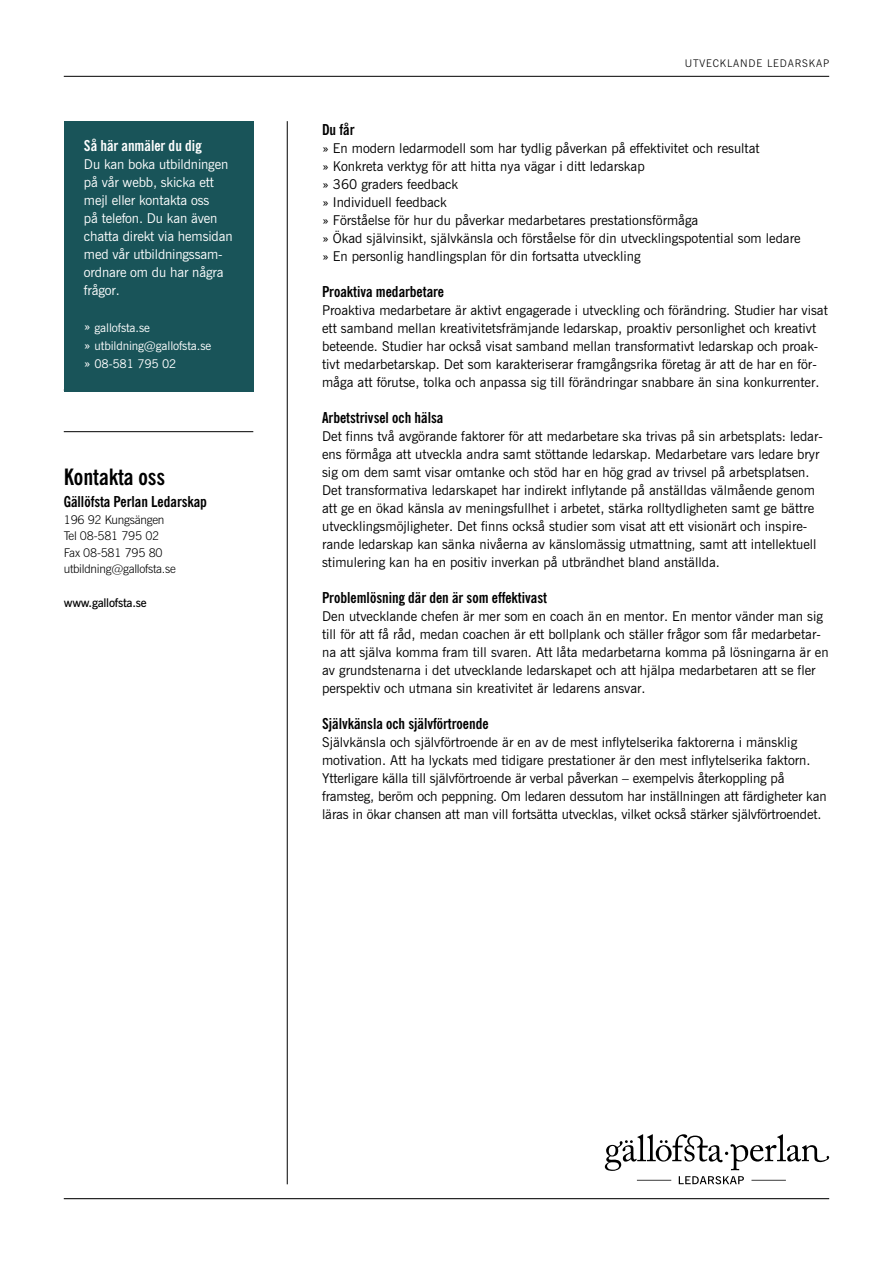
<style>
.page{position:relative;width:893px;height:1263px;background:#fff}
.page>*{position:absolute;margin:0;border:0;box-sizing:border-box;transform-origin:0 0}
.t1{font:700 condensed 22.5px "News Gothic BT";color:#000}
.t2{font:700 condensed 15px "News Gothic BT";color:#000}
.t3{font:700 condensed 15px "News Gothic BT";color:#fff}
.t4{font:13.5px/18px "News Gothic BT";color:#000}
.t5{font:13.5px/18px "News Gothic BT";letter-spacing:-.01em;color:#fff}
.t6{font:300 12px/16.5px "News Gothic BT";letter-spacing:-.02em;color:#000}
.t7{font:12px/18px "News Gothic BT";letter-spacing:-.01em;color:#fff}
.t8{font:600 12px "News Gothic BT";letter-spacing:-.02em;color:#000}
.t9{font:300 10.5px "News Gothic BT";letter-spacing:.08em;color:#000}
.s1{font-size:13.5px}
</style>
<div class="page">
<hr style="left:64px;top:76px;width:765px;height:1px;background:#000">
<hr style="left:287px;top:121px;width:1px;height:1063px;background:#000">
<hr style="left:64px;top:1198px;width:765px;height:1px;background:#000">
<div style="left:64px;top:121px;width:189px;height:271px;background:#195459"></div>
<hr style="left:64px;top:431px;width:189px;height:1px;background:#000">
<svg style="left:605px;top:1134px;width:224px;height:50px"></svg>
<p class="t3" style="left:84px;top:137px;width:119px">Så här anmäler du dig</p>
<p class="t5" style="left:84px;top:156px;width:150px">Du kan boka utbildningen på vår webb, skicka ett mejl eller kontakta oss<br>på telefon. Du kan även chatta direkt via hemsidan med vår utbildningssam&shy;ordnare om du har några frågor.</p>
<p class="t7" style="left:84px;top:318px;width:129px"><span class="s1">»</span> gallofsta.se<br><span class="s1">»</span> utbildning@gallofsta.se <span class="s1">»</span> 08-581 795 02</p>
<h1 class="t1" style="left:64px;top:463px;width:103px">Kontakta oss</h1>
<p class="t2" style="left:64px;top:493px;width:145px">Gällöfsta Perlan Ledarskap</p>
<p class="t6" style="left:64px;top:511px;width:114px">196 92 Kungsängen<br>Tel 08-581 795 02<br>Fax 08-581 795 80 utbildning@gallofsta.se</p>
<p class="t8" style="left:64px;top:595px;width:84px">www.gallofsta.se</p>
<p class="t9" style="left:685px;top:57px;width:146px">UTVECKLANDE LEDARSKAP</p>
<p class="t2" style="left:322px;top:121px;width:34px">Du får</p>
<p class="t4" style="left:322px;top:139px;width:480px">» En modern ledarmodell som har tydlig påverkan på effektivitet och resultat<br>» Konkreta verktyg för att hitta nya vägar i ditt ledarskap<br>» 360 graders feedback<br>» Individuell feedback<br>» Förståelse för hur du påverkar medarbetares prestationsförmåga<br>» Ökad självinsikt, självkänsla och förståelse för din utvecklingspotential som ledare » En personlig handlingsplan för din fortsatta utveckling</p>
<p class="t2" style="left:322px;top:283px;width:123px">Proaktiva medarbetare</p>
<p class="t4" style="left:322px;top:301px;width:507px">Proaktiva medarbetare är aktivt engagerade i utveckling och förändring. Studier har visat ett samband mellan kreativitetsfrämjande ledarskap, proaktiv personlighet och kreativt beteende. Studier har också visat samband mellan transformativt ledarskap och proak&shy;tivt medarbetarskap. Det som karakteriserar framgångsrika företag är att de har en för&shy;måga att förutse, tolka och anpassa sig till förändringar snabbare än sina konkurrenter.</p>
<p class="t2" style="left:322px;top:409px;width:123px">Arbetstrivsel och hälsa</p>
<p class="t4" style="left:322px;top:427px;width:502px">Det finns två avgörande faktorer för att medarbetare ska trivas på sin arbetsplats: ledar&shy;ens förmåga att utveckla andra samt stöttande ledarskap. Medarbetare vars ledare bryr sig om dem samt visar omtanke och stöd har en hög grad av trivsel på arbetsplatsen.<br>Det transformativa ledarskapet har indirekt inflytande på anställdas välmående genom att ge en ökad känsla av meningsfullhet i arbetet, stärka rolltydligheten samt ge bättre utvecklingsmöjligheter. Det finns också studier som visat att ett visionärt och inspire&shy;rande ledarskap kan sänka nivåerna av känslomässig utmattning, samt att intellektuell stimulering kan ha en positiv inverkan på utbrändhet bland anställda.</p>
<p class="t2" style="left:322px;top:589px;width:226px">Problemlösning där den är som effektivast</p>
<p class="t4" style="left:322px;top:607px;width:508px">Den utvecklande chefen är mer som en coach än en mentor. En mentor vänder man sig till för att få råd, medan coachen är ett bollplank och ställer frågor som får medarbetar&shy;na att själva komma fram till svaren. Att låta medarbetarna komma på lösningarna är en av grundstenarna i det utvecklande ledarskapet och att hjälpa medarbetaren att se fler perspektiv och utmana sin kreativitet är ledarens ansvar.</p>
<p class="t2" style="left:322px;top:715px;width:168px">Självkänsla och självförtroende</p>
<p class="t4" style="left:322px;top:733px;width:506px">Självkänsla och självförtroende är en av de mest inflytelserika faktorerna i mänsklig motivation. Att ha lyckats med tidigare prestationer är den mest inflytelserika faktorn.<br>Ytterligare källa till självförtroende är verbal påverkan – exempelvis återkoppling på framsteg, beröm och peppning. Om ledaren dessutom har inställningen att färdigheter kan läras in ökar chansen att man vill fortsätta utvecklas, vilket också stärker självförtroendet.</p>
</div>
